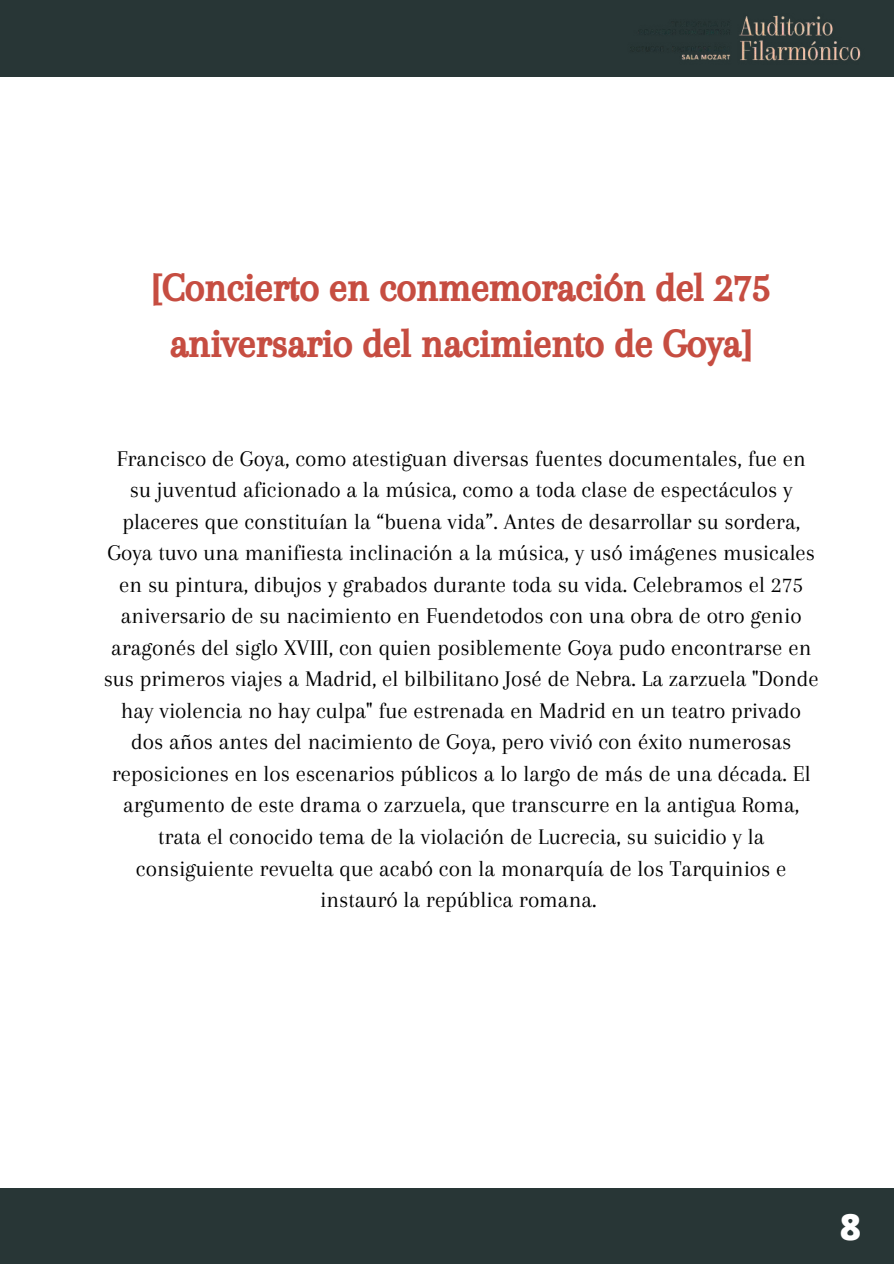
<style>
.page{position:relative;width:894px;height:1264px;background:#fff}
.page>*{position:absolute;margin:0;border:0;box-sizing:border-box;transform-origin:0 0}
.t1{font:40.5px/56.2px "CA Generated";color:#c64d41;text-align:center}
.t2{font:800 36.3px "Open Sans";color:#fff}
.t3{font:23.25px/31.5px "Arapey";color:#000;text-align:center}
</style>
<div class="page">
<div style="left:0;top:0;width:893px;height:77px;background:#283636"></div>
<img style="left:604px;top:5px;width:273px;height:66px">
<div style="left:0;top:1188px;width:893px;height:75px;background:#283636"></div>
<h1 class="t1" style="left:152px;top:259px;width:620px">[Concierto en conmemoración del 275 aniversario del nacimiento de Goya]</h1>
<p class="t3" style="left:104px;top:442px;width:716px">Francisco de Goya, como atestiguan diversas fuentes documentales, fue en su juventud aficionado a la música, como a toda clase de espectáculos y placeres que constituían la “buena vida”. Antes de desarrollar su sordera, Goya tuvo una manifiesta inclinación a la música, y usó imágenes musicales en su pintura, dibujos y grabados durante toda su vida. Celebramos el 275 aniversario de su nacimiento en Fuendetodos con una obra de otro genio aragonés del siglo XVIII, con quien posiblemente Goya pudo encontrarse en sus primeros viajes a Madrid, el bilbilitano José de Nebra. La zarzuela "Donde hay violencia no hay culpa" fue estrenada en Madrid en un teatro privado dos años antes del nacimiento de Goya, pero vivió con éxito numerosas reposiciones en los escenarios públicos a lo largo de más de una década. El argumento de este drama o zarzuela, que transcurre en la antigua Roma, trata el conocido tema de la violación de Lucrecia, su suicidio y la consiguiente revuelta que acabó con la monarquía de los Tarquinios e instauró la república romana.</p>
<h2 class="t2" style="left:839px;top:1201px;width:23px">8</h2>
</div>
